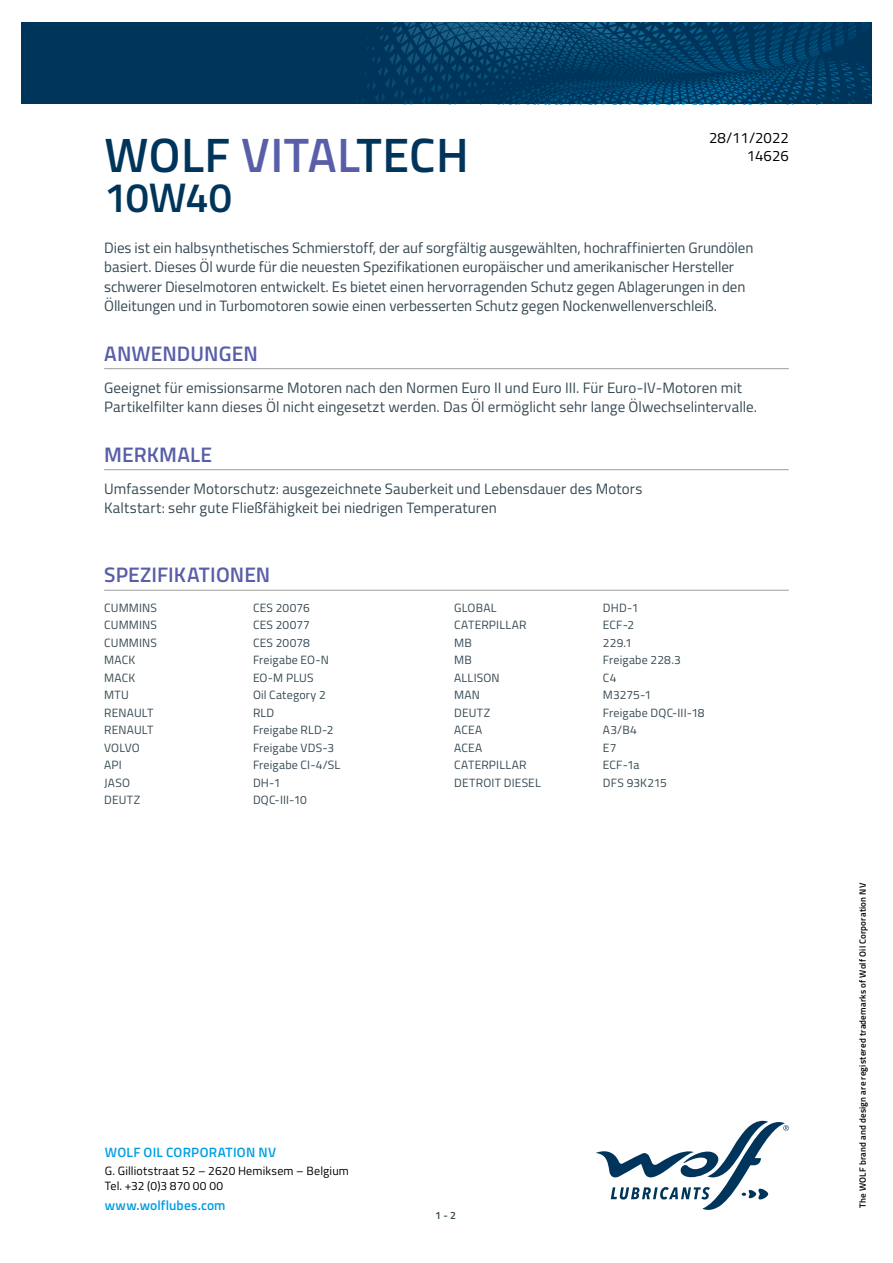
<style>
.page{position:relative;width:893px;height:1263px;background:#fff}
.page>*{position:absolute;margin:0;border:0;box-sizing:border-box;transform-origin:0 0}
.t1{font:600 48.3px "Titillium";letter-spacing:.01em;color:#00355b}
.t2{font:600 41.4px "Titillium";letter-spacing:-.015em;color:#00355b}
.t3{font:600 21px "Titillium";letter-spacing:.005em;color:#585fa8}
.t4{font:15px/19.5px "Titillium";color:#364953}
.t5{font:15px/18px "Titillium";color:#000;text-align:right}
.t6{font:600 13.5px "Titillium";letter-spacing:.015em;color:#009fe3}
.t7{font:12px "Titillium";letter-spacing:.015em;color:#364953}
.t8{font:12px/14.4px "Titillium";letter-spacing:.015em;color:#000}
.t9{font:600 10.5px "Titillium";color:#364953}
.t10{font:600 9px "Titillium";letter-spacing:.025em;color:#000}
.s1{color:#585fa8}
</style>
<div class="page">
<svg style="left:596px;top:1121px;width:193px;height:89px"></svg>
<svg style="left:21px;top:22px;width:851px;height:82px;background:#013b62"></svg>
<hr style="left:104px;top:368px;width:685px;height:1px;background:#9d9d9c">
<hr style="left:104px;top:469px;width:685px;height:1px;background:#9d9d9c">
<hr style="left:104px;top:590px;width:685px;height:1px;background:#9d9d9c">
<p class="t5" style="left:709px;top:128px;width:81px">28/11/2022<br>14626</p>
<h1 class="t1" style="left:104px;top:118px;width:366px">WOLF <span class="s1">VITAL</span>TECH</h1>
<h2 class="t2" style="left:104px;top:166px;width:129px">10W40</h2>
<p class="t4" style="left:104px;top:237px;width:651px">Dies ist ein halbsynthetisches Schmierstoff, der auf sorgfältig ausgewählten, hochraffinierten Grundölen basiert. Dieses Öl wurde für die neuesten Spezifikationen europäischer und amerikanischer Hersteller schwerer Dieselmotoren entwickelt. Es bietet einen hervorragenden Schutz gegen Ablagerungen in den Ölleitungen und in Turbomotoren sowie einen verbesserten Schutz gegen Nockenwellenverschleiß.</p>
<h3 class="t3" style="left:104px;top:337px;width:155px">ANWENDUNGEN</h3>
<p class="t4" style="left:104px;top:377px;width:654px">Geeignet für emissionsarme Motoren nach den Normen Euro II und Euro III. Für Euro-IV-Motoren mit<br>Partikelfilter kann dieses Öl nicht eingesetzt werden. Das Öl ermöglicht sehr lange Ölwechselintervalle.</p>
<h3 class="t3" style="left:104px;top:438px;width:109px">MERKMALE</h3>
<p class="t4" style="left:104px;top:478px;width:540px">Umfassender Motorschutz: ausgezeichnete Sauberkeit und Lebensdauer des Motors<br>Kaltstart: sehr gute Fließfähigkeit bei niedrigen Temperaturen</p>
<h3 class="t3" style="left:104px;top:559px;width:168px">SPEZIFIKATIONEN</h3>
<p class="t7" style="left:104px;top:599px;width:54px">CUMMINS</p>
<p class="t7" style="left:253px;top:599px;width:58px">CES 20076</p>
<p class="t7" style="left:104px;top:616px;width:54px">CUMMINS</p>
<p class="t7" style="left:253px;top:616px;width:58px">CES 20077</p>
<p class="t7" style="left:104px;top:634px;width:54px">CUMMINS</p>
<p class="t7" style="left:253px;top:634px;width:58px">CES 20078</p>
<p class="t7" style="left:104px;top:651px;width:33px">MACK</p>
<p class="t7" style="left:253px;top:651px;width:77px">Freigabe EO-N</p>
<p class="t7" style="left:104px;top:669px;width:33px">MACK</p>
<p class="t7" style="left:253px;top:669px;width:62px">EO-M PLUS</p>
<p class="t7" style="left:104px;top:686px;width:26px">MTU</p>
<p class="t7" style="left:253px;top:686px;width:74px">Oil Category 2</p>
<p class="t7" style="left:104px;top:704px;width:51px">RENAULT</p>
<p class="t7" style="left:253px;top:704px;width:23px">RLD</p>
<p class="t7" style="left:104px;top:721px;width:51px">RENAULT</p>
<p class="t7" style="left:253px;top:721px;width:82px">Freigabe RLD-2</p>
<p class="t7" style="left:104px;top:739px;width:37px">VOLVO</p>
<p class="t7" style="left:253px;top:739px;width:83px">Freigabe VDS-3</p>
<p class="t7" style="left:104px;top:756px;width:19px">API</p>
<p class="t7" style="left:253px;top:756px;width:89px">Freigabe CI-4/SL</p>
<p class="t7" style="left:104px;top:774px;width:27px">JASO</p>
<p class="t7" style="left:253px;top:774px;width:29px">DH-1</p>
<p class="t7" style="left:104px;top:791px;width:38px">DEUTZ</p>
<p class="t7" style="left:253px;top:791px;width:56px">DQC-III-10</p>
<p class="t7" style="left:454px;top:599px;width:44px">GLOBAL</p>
<p class="t7" style="left:603px;top:599px;width:37px">DHD-1</p>
<p class="t7" style="left:454px;top:616px;width:74px">CATERPILLAR</p>
<p class="t7" style="left:603px;top:616px;width:33px">ECF-2</p>
<p class="t7" style="left:454px;top:634px;width:19px">MB</p>
<p class="t7" style="left:603px;top:634px;width:30px">229.1</p>
<p class="t7" style="left:454px;top:651px;width:19px">MB</p>
<p class="t7" style="left:603px;top:651px;width:79px">Freigabe 228.3</p>
<p class="t7" style="left:454px;top:669px;width:47px">ALLISON</p>
<p class="t7" style="left:603px;top:669px;width:15px">C4</p>
<p class="t7" style="left:454px;top:686px;width:27px">MAN</p>
<p class="t7" style="left:603px;top:686px;width:50px">M3275-1</p>
<p class="t7" style="left:454px;top:704px;width:38px">DEUTZ</p>
<p class="t7" style="left:603px;top:704px;width:103px">Freigabe DQC-III-18</p>
<p class="t7" style="left:454px;top:721px;width:30px">ACEA</p>
<p class="t7" style="left:603px;top:721px;width:35px">A3/B4</p>
<p class="t7" style="left:454px;top:739px;width:30px">ACEA</p>
<p class="t7" style="left:603px;top:739px;width:15px">E7</p>
<p class="t7" style="left:454px;top:756px;width:74px">CATERPILLAR</p>
<p class="t7" style="left:603px;top:756px;width:38px">ECF-1a</p>
<p class="t7" style="left:454px;top:774px;width:88px">DETROIT DIESEL</p>
<p class="t7" style="left:603px;top:774px;width:65px">DFS 93K215</p>
<p class="t6" style="left:105px;top:1142px;width:173px">WOLF OIL CORPORATION NV</p>
<p class="t8" style="left:105px;top:1163px;width:246px">G. Gilliotstraat 52 – 2620 Hemiksem – Belgium<br>Tel. +32 (0)3 870 00 00</p>
<p class="t6" style="left:105px;top:1195px;width:122px">www.wolflubes.com</p>
<p class="t9" style="left:435px;top:1207px;width:22px">1 - 2</p>
<p class="t10" style="left:856px;top:1208px;width:326px;rotate:-90deg">The WOLF brand and design are registered trademarks of Wolf Oil Corporation NV</p>
</div>
